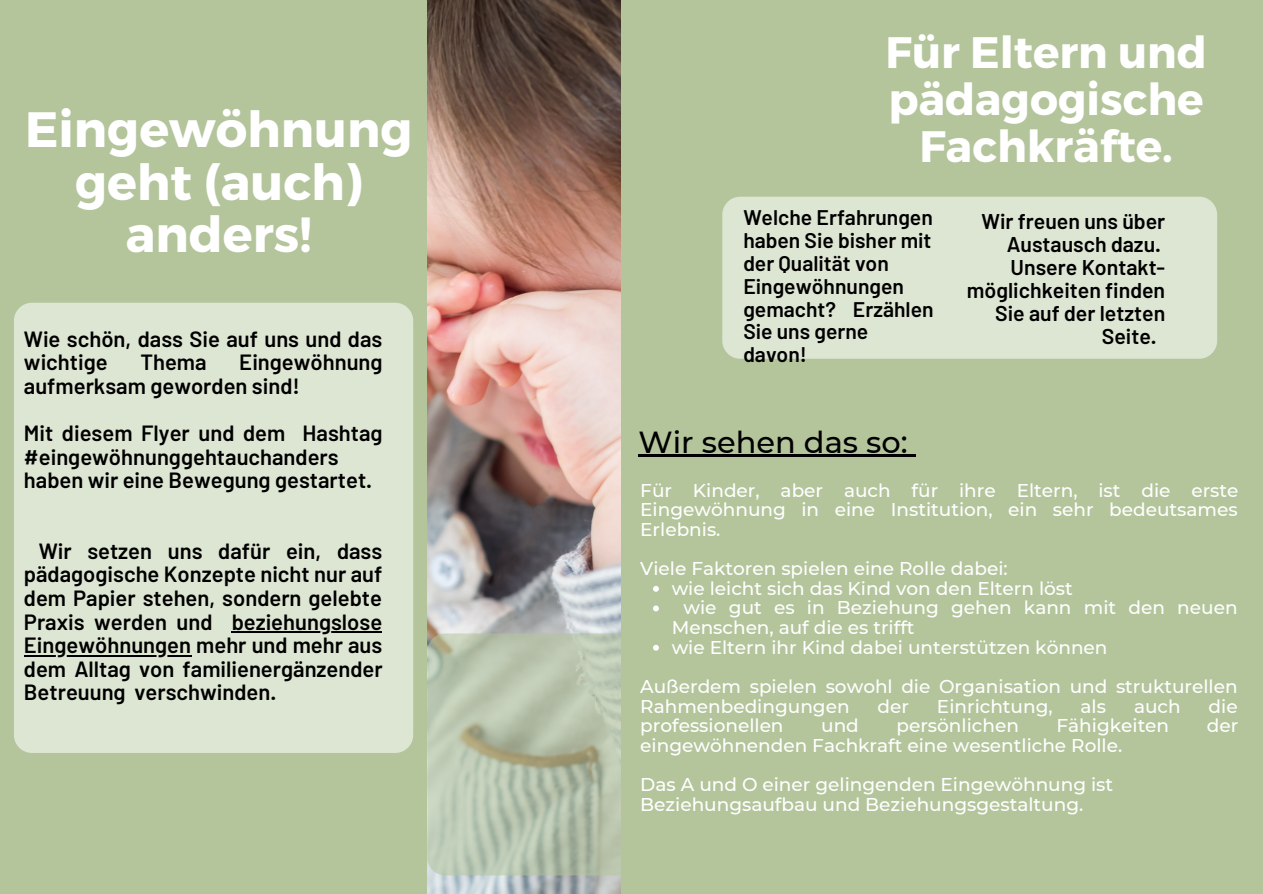
<style>
.page{position:relative;width:1263px;height:894px;background:#fff}
.page>*{position:absolute;margin:0;border:0;box-sizing:border-box;transform-origin:0 0}
.t1{font:700 49.65px/52.8px "Montserrat";color:#fff;text-align:center}
.t2{font:700 43.95px/47px "Montserrat";color:#fff;text-align:center}
.t3{font:500 30.45px "Montserrat";color:#000}
.t4{font:600 22.05px/23.5px "Barlow";color:#000}
.t5{font:600 21.3px "Barlow";color:#000}
.t6{font:600 21.15px/22.8px "Barlow";color:#000}
.t7{font:500 18.45px/19.6px "Montserrat";color:#fff}
</style>
<div class="page">
<div style="left:0;top:0;width:1263px;height:893px;background:#b4c59c"></div>
<img style="left:427px;top:0;width:194px;height:893px">
<div style="left:14px;top:302px;width:399px;height:450px;background:#dde5d3;border-radius:18px"></div>
<svg style="left:427px;top:633px;width:526px;height:242px"></svg>
<svg style="left:653px;top:586px;width:6px;height:5px"></svg>
<svg style="left:653px;top:605px;width:6px;height:6px"></svg>
<svg style="left:653px;top:644px;width:6px;height:6px"></svg>
<hr style="left:232px;top:631px;width:150px;height:2px;background:#000">
<hr style="left:24px;top:655px;width:167px;height:1px;background:#000">
<div style="left:722px;top:197px;width:495px;height:161px;background:#dde5d3;border-radius:18px"></div>
<hr style="left:638px;top:454px;width:270px;height:3px;background:#000">
<svg style="left:908px;top:454px;width:8px;height:3px"></svg>
<p class="t1" style="left:25px;top:100px;width:389px">Eingewöhnung</p>
<p class="t1" style="left:75px;top:153px;width:289px">geht (auch) anders!</p>
<p class="t4" style="left:24px;top:326px;width:360px">Wie schön, dass Sie auf uns und das wichtige</p>
<p class="t4" style="left:24px;top:349px;width:360px;text-indent:215px">Eingewöhnung aufmerksam geworden sind!</p>
<p class="t4" style="left:24px;top:420px;width:360px">Mit diesem Flyer und dem Hashtag #eingewöhnunggehtauchanders haben wir eine Bewegung gestartet.</p>
<p class="t4" style="left:140px;top:349px;width:68px">Thema</p>
<p class="t4" style="left:24px;top:538px;width:360px;text-align:justify;text-indent:15px">Wir setzen uns dafür ein, dass pädagogische Konzepte nicht nur auf dem Papier stehen, sondern gelebte Praxis werden und beziehungslose Eingewöhnungen mehr und mehr aus dem Alltag von familienergänzender Betreuung verschwinden.</p>
<p class="t2" style="left:885px;top:27px;width:323px">Für Eltern und pädagogische<br>Fachkräfte.</p>
<p class="t6" style="left:743px;top:205px;width:192px">Welche Erfahrungen haben Sie bisher mit der Qualität von<br>Eingewöhnungen gemacht? Erzählen</p>
<p class="t6" style="left:743px;top:319px;width:127px">Sie uns gerne davon!</p>
<p class="t3" style="left:638px;top:423px;width:271px">Wir sehen das so:</p>
<p class="t5" style="left:981px;top:207px;width:185px">Wir freuen uns über</p>
<p class="t5" style="left:1007px;top:230px;width:156px">Austausch dazu.</p>
<p class="t5" style="left:1010px;top:253px;width:156px">Unsere Kontakt-</p>
<p class="t5" style="left:967px;top:276px;width:200px">möglichkeiten finden</p>
<p class="t5" style="left:995px;top:300px;width:172px">Sie auf der letzten</p>
<p class="t5" style="left:1102px;top:323px;width:56px">Seite.</p>
<p class="t7" style="left:640px;top:480px;width:600px;text-align:justify">Für Kinder, aber auch für ihre Eltern, ist die erste Eingewöhnung in eine Institution, ein sehr bedeutsames Erlebnis.</p>
<p class="t7" style="left:640px;top:558px;width:369px">Viele Faktoren spielen eine Rolle dabei:</p>
<p class="t7" style="left:672px;top:578px;width:403px">wie leicht sich das Kind von den Eltern löst</p>
<p class="t7" style="left:672px;top:597px;width:567px;text-indent:12px">wie gut es in Beziehung gehen kann mit den neuen<br>Menschen, auf die es trifft</p>
<p class="t7" style="left:672px;top:637px;width:437px">wie Eltern ihr Kind dabei unterstützen können</p>
<p class="t7" style="left:640px;top:676px;width:599px">Außerdem spielen sowohl die Organisation und strukturellen<br>Rahmenbedingungen</p>
<p class="t7" style="left:877px;top:696px;width:33px">der</p>
<p class="t7" style="left:937px;top:696px;width:117px">Einrichtung,</p>
<p class="t7" style="left:1081px;top:696px;width:27px">als</p>
<p class="t7" style="left:1134px;top:696px;width:48px">auch</p>
<p class="t7" style="left:1209px;top:696px;width:31px">die</p>
<p class="t7" style="left:640px;top:715px;width:145px">professionellen</p>
<p class="t7" style="left:821px;top:715px;width:39px">und</p>
<p class="t7" style="left:896px;top:715px;width:124px">persönlichen</p>
<p class="t7" style="left:1056px;top:715px;width:114px">Fähigkeiten</p>
<p class="t7" style="left:1207px;top:715px;width:33px">der</p>
<p class="t7" style="left:640px;top:735px;width:483px">eingewöhnenden Fachkraft eine wesentliche Rolle.</p>
<p class="t7" style="left:640px;top:774px;width:474px">Das A und O einer gelingenden Eingewöhnung ist</p>
<p class="t7" style="left:640px;top:794px;width:445px">Beziehungsaufbau und Beziehungsgestaltung.</p>
</div>
